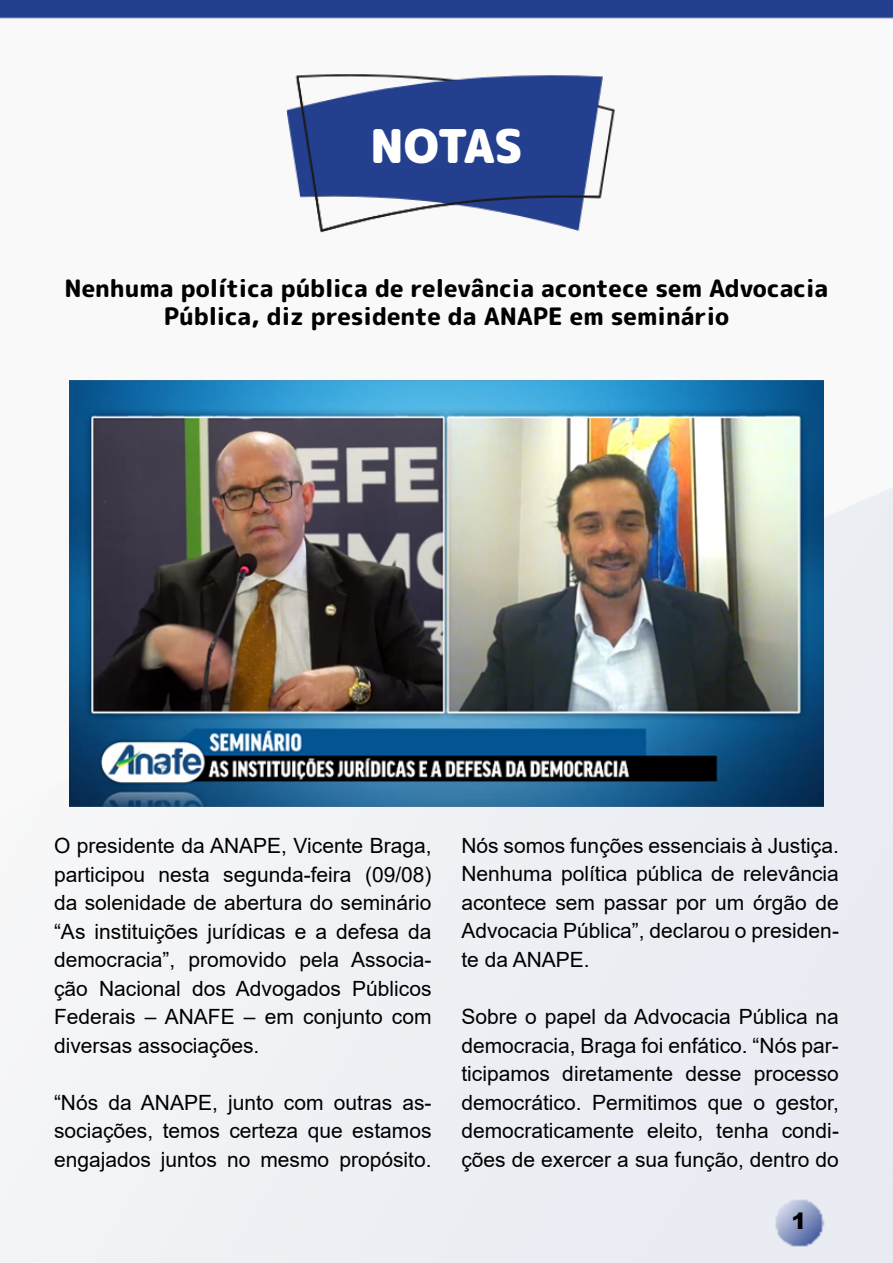
<style>
.page{position:relative;width:893px;height:1263px;background:#f2f3f6}
.page>*{position:absolute;margin:0;border:0;box-sizing:border-box;transform-origin:0 0}
.t1{font:900 46.5px "Rounded Mplus 1 c";letter-spacing:-.03em;color:#fff}
.t2{font:800 24px/28.8px "Rounded Mplus 1 c";color:#000;text-align:center}
.t3{font:900 22.5px "Arial";color:#000}
.t4{font:21px/28.5px "Arial";color:#000;text-align:justify}
</style>
<div class="page">
<img style="left:273px;top:57px;width:347px;height:187px">
<img style="left:69px;top:380px;width:755px;height:428px">
<h1 class="t1" style="left:370px;top:113px;width:154px">NOTAS</h1>
<p class="t2" style="left:64px;top:273px;width:765px">Nenhuma política pública de relevância acontece sem Advocacia<br>Pública, diz presidente da ANAPE em seminário</p>
<p class="t4" style="left:54px;top:831px;width:379px">O presidente da ANAPE, Vicente Braga, participou nesta segunda-feira (09/08) da solenidade de abertura do seminário “As instituições jurídicas e a defesa da democracia”, promovido pela Associa&shy;ção Nacional dos Advogados Públicos Federais – ANAFE – em conjunto com diversas associações.</p>
<p class="t4" style="left:54px;top:1088px;width:379px">“Nós da ANAPE, junto com outras as&shy;sociações, temos certeza que estamos engajados juntos no mesmo propósito.</p>
<p class="t4" style="left:461px;top:831px;width:379px">Nós somos funções essenciais à Justiça.<br>Nenhuma política pública de relevância acontece sem passar por um órgão de Advocacia Pública”, declarou o presiden&shy;te da ANAPE.</p>
<p class="t4" style="left:461px;top:1002px;width:379px">Sobre o papel da Advocacia Pública na democracia, Braga foi enfático. “Nós par&shy;ticipamos diretamente desse processo democrático. Permitimos que o gestor, democraticamente eleito, tenha condi&shy;ções de exercer a sua função, dentro do</p>
<p class="t3" style="left:791px;top:1204px;width:17px">1</p>
</div>
